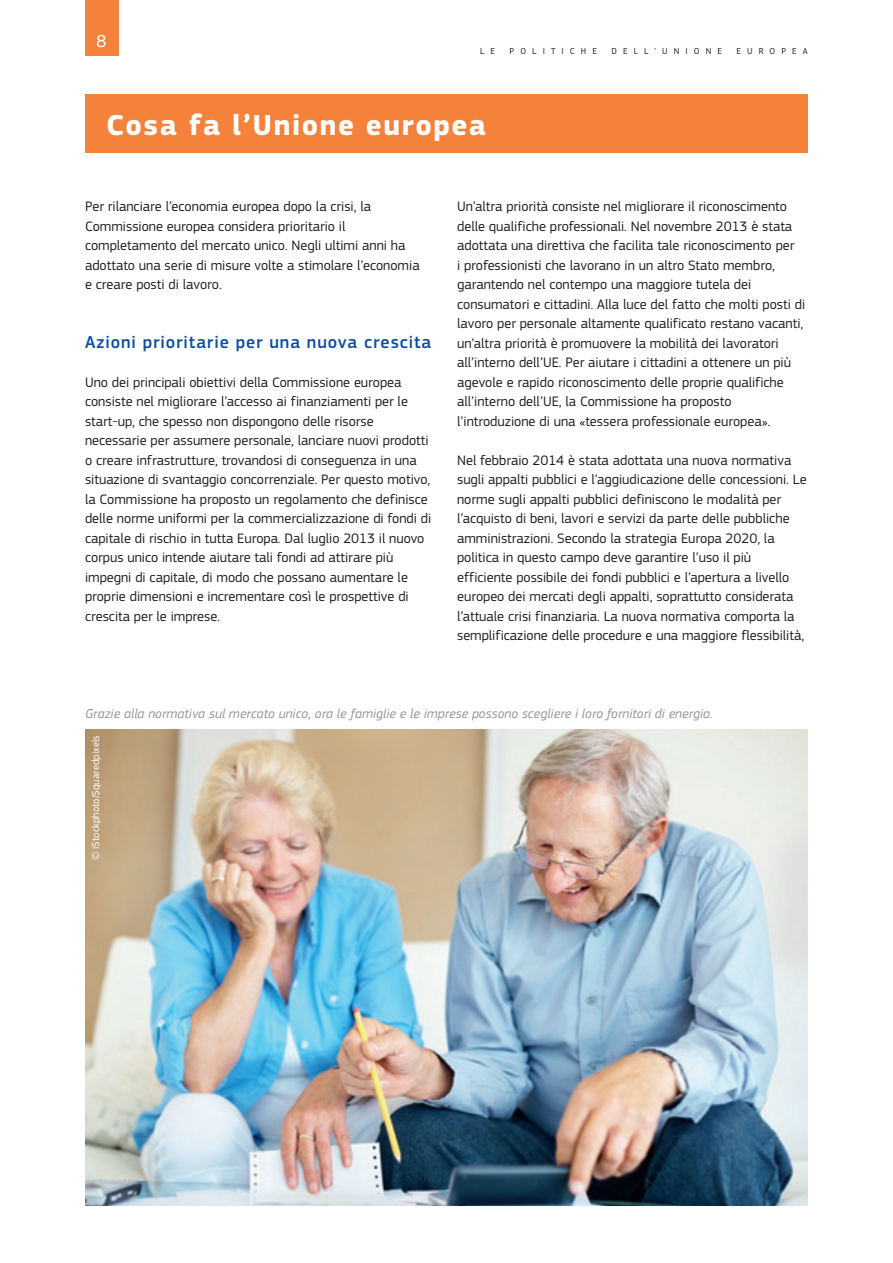
<style>
.page{position:relative;width:893px;height:1263px;background:#fff}
.page>*{position:absolute;margin:0;border:0;box-sizing:border-box;transform-origin:0 0}
.Heading01_neg{font:700 30px "EC Square Sans Pro";letter-spacing:.05em;color:#fff}
.Heading03{font:500 18px "EC Square Sans Pro";letter-spacing:.05em;color:#0d4da1}
.t1{font:18px "EC Square Sans Pro";color:#fff}
.BodyText{font:14.25px/19.5px "EC Square Sans Pro";color:#231f20}
.legende_R{font:italic 13.5px "EC Square Sans Pro";letter-spacing:.005em;color:#939598}
.copyright_copy{font:10.5px "EC Square Sans Pro";letter-spacing:.005em;color:#fff}
.t2{font:9px "EC Square Sans Pro";color:#231f20}
</style>
<div class="page">
<div style="left:85px;top:0;width:33px;height:55px;background:#f4823b"></div>
<div style="left:85px;top:94px;width:723px;height:59px;background:#f4823b"></div>
<img style="left:85px;top:729px;width:723px;height:477px">
<p class="t1" style="left:97px;top:30px;width:12px">8</p>
<p class="t2" style="left:480px;top:45px;width:15px">L e</p>
<p class="t2" style="left:510px;top:45px;width:11px">politic</p>
<p class="t2" style="left:581px;top:45px;width:16px">h e</p>
<p class="t2" style="left:611px;top:45px;width:11px">dell</p>
<p class="t2" style="left:654px;top:45px;width:31px">’Unione</p>
<p class="t2" style="left:736px;top:45px;width:12px">europea</p>
<p class="Heading01_neg" style="left:106px;top:107px;width:381px">Cosa fa l’Unione europea</p>
<p class="BodyText" style="left:85px;top:197px;width:336px">Per rilanciare l’economia europea dopo la crisi, la Commissione europea considera prioritario il completamento del mercato unico. Negli ultimi anni ha adottato una serie di misure volte a stimolare l’economia e creare posti di lavoro.</p>
<p class="Heading03" style="left:85px;top:331px;width:348px">Azioni prioritarie per una nuova crescita</p>
<p class="BodyText" style="left:85px;top:372px;width:348px">Uno dei principali obiettivi della Commissione europea consiste nel migliorare l’accesso ai finanziamenti per le start‑up, che spesso non dispongono delle risorse necessarie per assumere personale, lanciare nuovi prodotti o creare infrastrutture, trovandosi di conseguenza in una situazione di svantaggio concorrenziale. Per questo motivo, la Commissione ha proposto un regolamento che definisce delle norme uniformi per la commercializzazione di fondi di capitale di rischio in tutta Europa. Dal luglio 2013 il nuovo corpus unico intende aiutare tali fondi ad attirare più impegni di capitale, di modo che possano aumentare le proprie dimensioni e incrementare così le prospettive di crescita per le imprese.</p>
<p class="BodyText" style="left:457px;top:197px;width:350px">Un’altra priorità consiste nel migliorare il riconoscimento delle qualifiche professionali. Nel novembre 2013 è stata adottata una direttiva che facilita tale riconoscimento per<br>i professionisti che lavorano in un altro Stato membro, garantendo nel contempo una maggiore tutela dei consumatori e cittadini. Alla luce del fatto che molti posti di lavoro per personale altamente qualificato restano vacanti, un’altra priorità è promuovere la mobilità dei lavoratori all’interno dell’UE. Per aiutare i cittadini a ottenere un più agevole e rapido riconoscimento delle proprie qualifiche all’interno dell’UE, la Commissione ha proposto l’introduzione di una «tessera professionale europea».</p>
<p class="BodyText" style="left:457px;top:450px;width:351px">Nel febbraio 2014 è stata adottata una nuova normativa sugli appalti pubblici e l’aggiudicazione delle concessioni. Le norme sugli appalti pubblici definiscono le modalità per l’acquisto di beni, lavori e servizi da parte delle pubbliche amministrazioni. Secondo la strategia Europa 2020, la politica in questo campo deve garantire l’uso il più efficiente possibile dei fondi pubblici e l’apertura a livello europeo dei mercati degli appalti, soprattutto considerata l’attuale crisi finanziaria. La nuova normativa comporta la semplificazione delle procedure e una maggiore flessibilità,</p>
<p class="legende_R" style="left:85px;top:706px;width:629px">Grazie alla normativa sul mercato unico, ora le famiglie e le imprese possono scegliere i loro fornitori di energia.</p>
<p class="copyright_copy" style="left:90px;top:860px;width:127px;rotate:-90deg">© iStockphoto/Squaredpixels</p>
</div>
